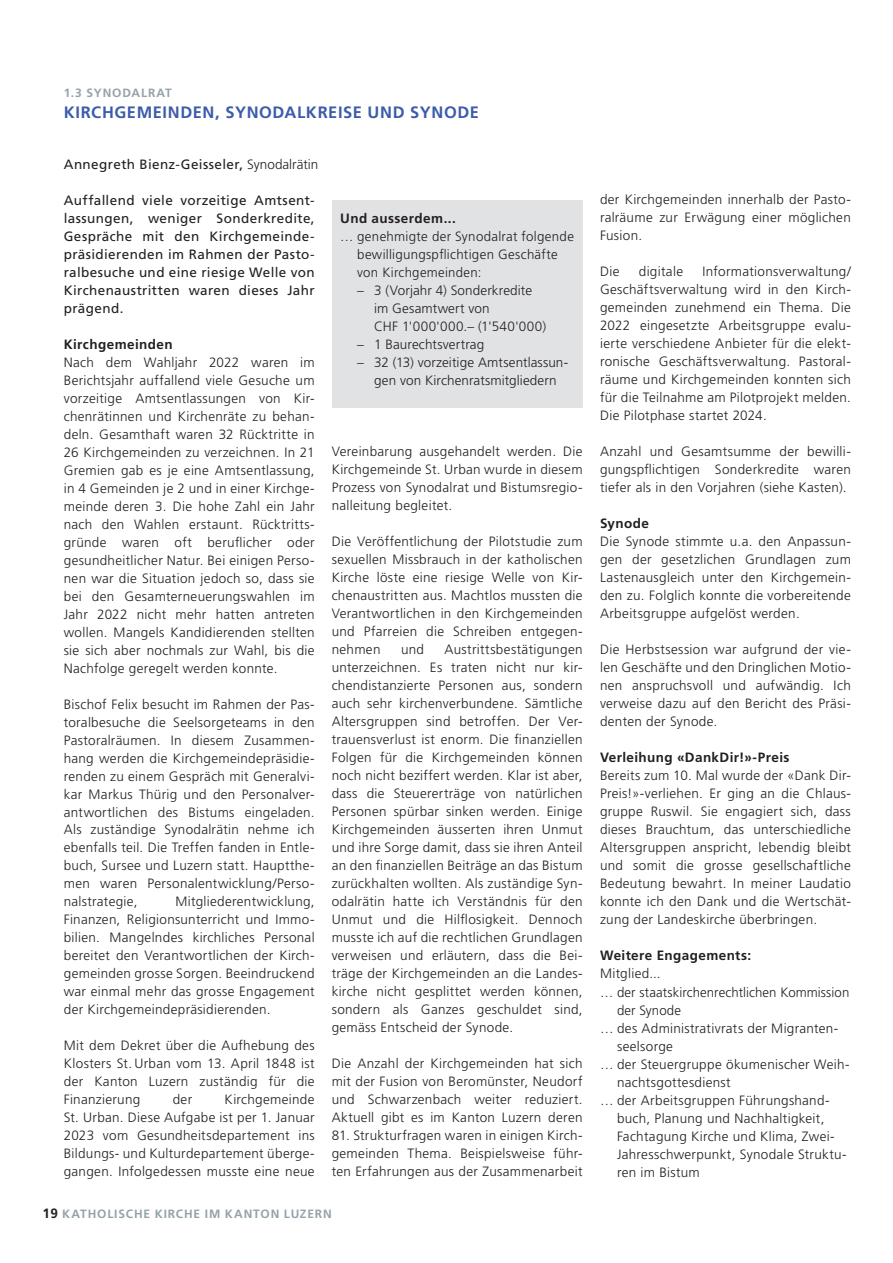
<style>
.page{position:relative;width:893px;height:1263px;background:#fff}
.page>*{position:absolute;margin:0;border:0;box-sizing:border-box;transform-origin:0 0}
.t1{font:700 16.5px "Frutiger LT Std";letter-spacing:.035em;color:#3c5caa}
.t2{font:300 13.5px/18px "Frutiger LT Std";letter-spacing:.02em;color:#231f20;text-align:justify}
.t3{font:13.5px/18px "Frutiger LT Std";letter-spacing:.025em;color:#231f20;text-align:justify}
.t4{font:700 13.5px "Frutiger LT Std";letter-spacing:.03em;color:#231f20}
.t5{font:300 13.35px/18px "Frutiger LT Std";letter-spacing:.025em;color:#231f20}
.t6{font:700 12px "Frutiger LT Std";letter-spacing:.07em;color:#94a2aa}
.s1{font-weight:300}
.s2{font-size:13.5px;color:#231f20}
</style>
<div class="page">
<div style="left:332px;top:200px;width:251px;height:208px;background:#e1e2e4"></div>
<p class="t6" style="left:64px;top:85px;width:110px">1.3 SYNODALRAT</p>
<p class="t1" style="left:64px;top:102px;width:417px">KIRCHGEMEINDEN, SYNODALKREISE UND SYNODE</p>
<p class="t3" style="left:64px;top:155px;width:256px">Annegreth Bienz-Geisseler, <span class="s1">Synodalrätin</span></p>
<p class="t3" style="left:64px;top:191px;width:252px">Auffallend viele vorzeitige Amtsent&shy;lassungen, weniger Sonderkredite, Gespräche mit den Kirchgemeinde&shy;präsidierenden im Rahmen der Pasto&shy;ralbesuche und eine riesige Welle von Kirchenaustritten waren dieses Jahr prägend.</p>
<p class="t4" style="left:64px;top:336px;width:110px">Kirchgemeinden</p>
<p class="t2" style="left:64px;top:353px;width:252px">Nach dem Wahljahr 2022 waren im Berichtsjahr auffallend viele Gesuche um vorzeitige Amtsentlassungen von Kir&shy;chenrätinnen und Kirchenräte zu behan&shy;deln. Gesamthaft waren 32 Rücktritte in 26 Kirchgemeinden zu verzeichnen. In 21<br>Gremien gab es je eine Amtsentlassung, in 4 Gemeinden je 2 und in einer Kirchge&shy;meinde deren 3. Die hohe Zahl ein Jahr nach den Wahlen erstaunt. Rücktritts&shy;gründe waren oft beruflicher oder gesundheitlicher Natur. Bei einigen Perso&shy;nen war die Situation jedoch so, dass sie bei den Gesamterneuerungswahlen im Jahr 2022 nicht mehr hatten antreten wollen. Mangels Kandidierenden stellten sie sich aber nochmals zur Wahl, bis die Nachfolge geregelt werden konnte.</p>
<p class="t2" style="left:64px;top:695px;width:252px">Bischof Felix besucht im Rahmen der Pas&shy;toralbesuche die Seelsorgeteams in den Pastoralräumen. In diesem Zusammen&shy;hang werden die Kirchgemeindepräsidie&shy;renden zu einem Gespräch mit Generalvi&shy;kar Markus Thürig und den Personalver&shy;antwortlichen des Bistums eingeladen.<br>Als zuständige Synodalrätin nehme ich ebenfalls teil. Die Treffen fanden in Entle&shy;buch, Sursee und Luzern statt. Hauptthe&shy;men waren Personalentwicklung/Perso&shy;nalstrategie,</p>
<p class="t2" style="left:64px;top:893px;width:252px;text-indent:112px">Mitgliederentwicklung, Finanzen, Religionsunterricht und Immo&shy;bilien. Mangelndes kirchliches Personal bereitet den Verantwortlichen der Kirch&shy;gemeinden grosse Sorgen. Beeindruckend war einmal mehr das grosse Engagement der Kirchgemeindepräsidierenden.</p>
<p class="t2" style="left:64px;top:1037px;width:252px">Mit dem Dekret über die Aufhebung des Klosters St.Urban vom 13. April 1848 ist der Kanton Luzern zuständig für die Finanzierung</p>
<p class="t2" style="left:64px;top:1091px;width:252px;text-indent:161px">Kirchgemeinde St. Urban. Diese Aufgabe ist per 1. Januar 2023 vom Gesundheitsdepartement ins Bildungs- und Kulturdepartement überge&shy;gangen. Infolgedessen musste eine neue</p>
<p class="t2" style="left:173px;top:1091px;width:21px">der</p>
<p class="t4" style="left:340px;top:210px;width:117px">Und ausserdem...</p>
<p class="t5" style="left:357px;top:227px;width:218px;text-indent:-17px">… genehmigte der Synodalrat folgende bewilligungspflichtigen Geschäfte von Kirchgemeinden:</p>
<p class="t2" style="left:374px;top:281px;width:173px;text-align:left;text-indent:-17px">– 3 (Vorjahr 4) Sonderkredite im Gesamtwert von<br>CHF 1'000'000.– (1'540'000)</p>
<p class="t2" style="left:357px;top:335px;width:128px">– 1 Baurechtsvertrag</p>
<p class="t2" style="left:357px;top:353px;width:212px;text-align:center">– 32 (13) vorzeitige Amtsentlassun&shy;gen von Kirchenratsmitgliedern</p>
<p class="t2" style="left:332px;top:443px;width:252px">Vereinbarung ausgehandelt werden. Die Kirchgemeinde St. Urban wurde in diesem Prozess von Synodalrat und Bistumsregio&shy;nalleitung begleitet.</p>
<p class="t2" style="left:332px;top:533px;width:252px">Die Veröffentlichung der Pilotstudie zum sexuellen Missbrauch in der katholischen Kirche löste eine riesige Welle von Kir&shy;chenaustritten aus. Machtlos mussten die Verantwortlichen in den Kirchgemeinden und Pfarreien die Schreiben entgegen&shy;nehmen</p>
<p class="t2" style="left:332px;top:641px;width:252px;text-indent:113px">Austrittsbestätigungen unterzeichnen. Es traten nicht nur kir&shy;chendistanzierte Personen aus, sondern auch sehr kirchenverbundene. Sämtliche Altersgruppen sind betroffen. Der Ver&shy;trauensverlust ist enorm. Die finanziellen Folgen für die Kirchgemeinden können noch nicht beziffert werden. Klar ist aber, dass die Steuererträge von natürlichen Personen spürbar sinken werden. Einige Kirchgemeinden äusserten ihren Unmut und ihre Sorge damit, dass sie ihren Anteil an den finanziellen Beiträge an das Bistum zurückhalten wollten. Als zuständige Syn&shy;odalrätin hatte ich Verständnis für den Unmut und die Hilflosigkeit. Dennoch musste ich auf die rechtlichen Grundlagen verweisen und erläutern, dass die Bei&shy;träge der Kirchgemeinden an die Landes&shy;kirche nicht gesplittet werden können, sondern als Ganzes geschuldet sind, gemäss Entscheid der Synode.</p>
<p class="t2" style="left:332px;top:1055px;width:252px">Die Anzahl der Kirchgemeinden hat sich mit der Fusion von Beromünster, Neudorf und Schwarzenbach weiter reduziert.<br>Aktuell gibt es im Kanton Luzern deren</p>
<p class="t2" style="left:332px;top:1127px;width:252px">81. Strukturfragen waren in einigen Kirch&shy;gemeinden Thema. Beispielsweise führ&shy;ten Erfahrungen aus der Zusammenarbeit</p>
<p class="t2" style="left:401px;top:641px;width:25px">und</p>
<p class="t6" style="left:43px;top:1206px;width:291px"><span class="s2">19</span> KATHOLISCHE KIRCHE IM KANTON LUZERN</p>
<p class="t2" style="left:600px;top:191px;width:252px">der Kirchgemeinden innerhalb der Pasto&shy;ralräume zur Erwägung einer möglichen Fusion.</p>
<p class="t2" style="left:600px;top:263px;width:21px">Die</p>
<p class="t2" style="left:639px;top:263px;width:46px">digitale</p>
<p class="t2" style="left:600px;top:263px;width:252px;text-indent:102px">Informationsverwaltung/ Geschäftsverwaltung wird in den Kirch&shy;gemeinden zunehmend ein Thema. Die 2022 eingesetzte Arbeitsgruppe evalu&shy;ierte verschiedene Anbieter für die elekt&shy;ronische Geschäftsverwaltung. Pastoral&shy;räume und Kirchgemeinden konnten sich für die Teilnahme am Pilotprojekt melden.<br>Die Pilotphase startet 2024.</p>
<p class="t2" style="left:600px;top:443px;width:252px">Anzahl und Gesamtsumme der bewilli&shy;gungspflichtigen Sonderkredite waren tiefer als in den Vorjahren (siehe Kasten).</p>
<p class="t4" style="left:600px;top:516px;width:51px">Synode</p>
<p class="t2" style="left:600px;top:533px;width:252px">Die Synode stimmte u.a. den Anpassun&shy;gen der gesetzlichen Grundlagen zum Lastenausgleich unter den Kirchgemein&shy;den zu. Folglich konnte die vorbereitende Arbeitsgruppe aufgelöst werden.</p>
<p class="t2" style="left:600px;top:641px;width:252px">Die Herbstsession war aufgrund der vie&shy;len Geschäfte und den Dringlichen Motio&shy;nen anspruchsvoll und aufwändig. Ich verweise dazu auf den Bericht des Präsi&shy;denten der Synode.</p>
<p class="t4" style="left:600px;top:749px;width:191px">Verleihung «DankDir!»-Preis</p>
<p class="t2" style="left:600px;top:767px;width:252px">Bereits zum 10. Mal wurde der «Dank Dir-Preis!»-verliehen. Er ging an die Chlaus&shy;gruppe Ruswil. Sie engagiert sich, dass dieses Brauchtum, das unterschiedliche Altersgruppen anspricht, lebendig bleibt und somit die grosse gesellschaftliche Bedeutung bewahrt. In meiner Laudatio konnte ich den Dank und die Wertschät&shy;zung der Landeskirche überbringen.</p>
<p class="t4" style="left:600px;top:947px;width:153px">Weitere Engagements:</p>
<p class="t2" style="left:600px;top:965px;width:62px">Mitglied...</p>
<p class="t2" style="left:600px;top:983px;width:251px">… der staatskirchenrechtlichen Kommission</p>
<p class="t2" style="left:617px;top:1001px;width:66px">der Synode</p>
<p class="t2" style="left:600px;top:1019px;width:240px">… des Administrativrats der Migranten-</p>
<p class="t2" style="left:617px;top:1037px;width:58px">seelsorge</p>
<p class="t2" style="left:600px;top:1055px;width:251px">… der Steuergruppe ökumenischer Weih-</p>
<p class="t2" style="left:617px;top:1073px;width:115px">nachtsgottesdienst</p>
<p class="t2" style="left:600px;top:1091px;width:231px">… der Arbeitsgruppen Führungshand-</p>
<p class="t2" style="left:617px;top:1109px;width:209px">buch, Planung und Nachhaltigkeit,</p>
<p class="t2" style="left:617px;top:1127px;width:219px">Fachtagung Kirche und Klima, Zwei-</p>
<p class="t2" style="left:617px;top:1145px;width:231px">Jahresschwerpunkt, Synodale Struktu-</p>
<p class="t2" style="left:617px;top:1163px;width:84px">ren im Bistum</p>
</div>
